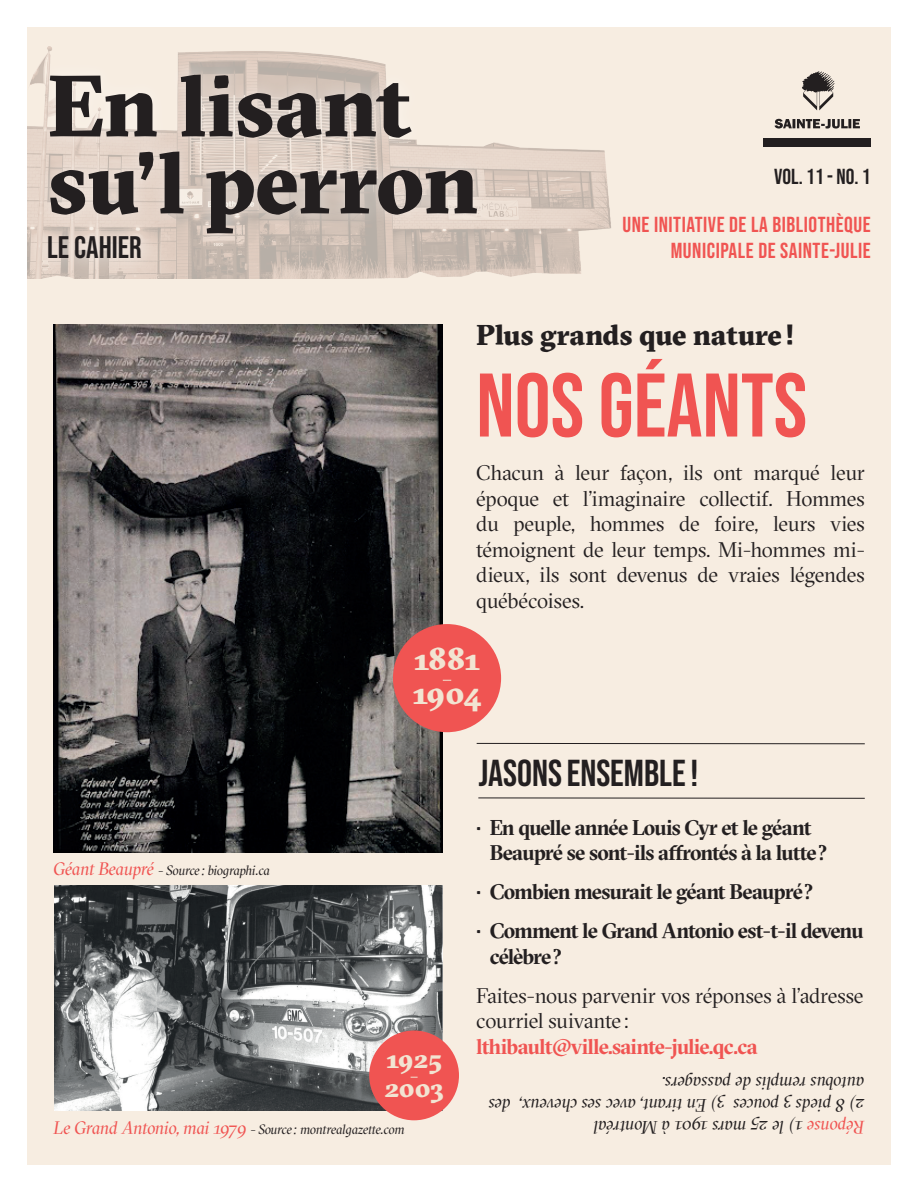
<style>
.page{position:relative;width:918px;height:1188px;background:#fff}
.page>*{position:absolute;margin:0;border:0;box-sizing:border-box;transform-origin:0 0}
.t1{font:90px "Bebas Neue";color:#f05452}
.t2{font:900 86.7px/76.9px "GT Sectra";color:#231f20}
.t3{font:37.5px "Bebas Neue";color:#231f20}
.t4{font:900 31.35px/34.2px "GT Sectra";letter-spacing:-.025em;color:#f2e4d2}
.t5{font:31.2px "Bebas Neue";color:#231f20}
.t6{font:900 28.5px "GT Sectra";letter-spacing:-.005em;color:#231f20}
.t7{font:900 26.1px/28.5px "GT Sectra";letter-spacing:-.01em;color:#f2e4d2}
.t8{font:21.75px/26.1px "Bebas Neue";letter-spacing:.025em;color:#f05452;text-align:right}
.t9{font:21.75px "Bebas Neue";color:#231f20}
.t10{font:21px/25.5px "GT Sectra Fine";letter-spacing:-.01em;color:#231f20;text-align:justify}
.t11{font:700 21px/25.5px "GT Sectra Fine";letter-spacing:-.04em;color:#231f20}
.t12{font:700 21px "GT Sectra Fine";letter-spacing:-.03em;color:#f05452}
.t13{font:italic 18px/21.6px "GT Sectra Fine";letter-spacing:-.01em;color:#231f20}
.t14{font:italic 13.5px "GT Sectra Fine";letter-spacing:-.02em;color:#231f20}
.s1{font-size:18px;color:#f05452}
.s2{color:#f05452}
</style>
<div class="page">
<div style="left:27px;top:27px;width:864px;height:1137px;background:#f7ede1"></div>
<img style="left:27px;top:46px;width:584px;height:233px">
<div style="left:34px;top:59px;width:458px;height:215px;background:#fff;opacity:.34"></div>
<svg style="left:775px;top:119px;width:85px;height:10px"></svg>
<div style="left:764px;top:138px;width:107px;height:8px;background:#231f20"></div>
<svg style="left:802px;top:71px;width:33px;height:39px"></svg>
<hr style="left:478px;top:798px;width:387px;height:1px;background:#231f20">
<hr style="left:477px;top:743px;width:388px;height:1px;background:#231f20">
<img style="left:54px;top:324px;width:388px;height:528px">
<img style="left:54px;top:886px;width:388px;height:225px">
<div style="left:393px;top:624px;width:108px;height:108px;background:#f05452;border-radius:50%"></div>
<div style="left:369px;top:1031px;width:90px;height:89px;background:#f05452;border-radius:50%"></div>
<h2 class="t2" style="left:47px;top:66px;width:433px">En lisant su’l perron</h2>
<h3 class="t5" style="left:47px;top:230px;width:96px">LE CAHIER</h3>
<p class="t9" style="left:774px;top:164px;width:98px">VOL. 11 - NO. 1</p>
<p class="t8" style="left:622px;top:211px;width:250px">UNE INITIATIVE DE LA BIBLIOTHÈQUE<br>MUNICIPALE DE SAINTE-JULIE</p>
<h3 class="t6" style="left:476px;top:317px;width:320px">Plus grands que nature!</h3>
<h1 class="t1" style="left:476px;top:354px;width:332px">NOS GÉANTS</h1>
<p class="t10" style="left:476px;top:460px;width:390px">Chacun à leur façon, ils ont marqué leur époque et l’imaginaire collectif. Hommes du peuple, hommes de foire, leurs vies témoignent de leur temps. Mi-hommes mi&shy;dieux, ils sont devenus de vraies légendes québécoises.</p>
<h3 class="t4" style="left:413px;top:641px;width:70px">1881<br>1904</h3>
<p class="t14" style="left:54px;top:862px;width:218px"><span class="s1">Géant Beaupré</span> - Source : biographi.ca</p>
<p class="t7" style="left:384px;top:1044px;width:61px">1925<br>2003</p>
<p class="t14" style="left:54px;top:1121px;width:352px"><span class="s1">Le Grand Antonio, mai 1979</span> - Source : montrealgazette.com</p>
<h3 class="t3" style="left:478px;top:752px;width:221px">JASONSENSEMBLE!</h3>
<p class="t11" style="left:490px;top:814px;width:339px;text-indent:-14px">• En quelle année Louis Cyr et le géant<br>Beaupré se sont-ils affrontés à la lutte?</p>
<p class="t11" style="left:476px;top:879px;width:339px">• Combien mesurait le géant Beaupré?</p>
<p class="t11" style="left:490px;top:918px;width:375px;text-indent:-14px">• Comment le Grand Antonio est-t-il devenu célèbre?</p>
<p class="t10" style="left:476px;top:982px;width:389px">Faites-nous parvenir vos réponses à l’adresse courriel suivante :</p>
<p class="t12" style="left:476px;top:1033px;width:283px">lthibault@ville.sainte-julie.qc.ca</p>
<p class="t13" style="left:864px;top:1116px;width:377px;rotate:-180deg">2) 8 pieds 3 pouces 3) En tirant, avec ses cheveux, des autobus remplis de passagers.</p>
<p class="t13" style="left:864px;top:1138px;width:272px;rotate:-180deg"><span class="s2">Réponse</span> 1) le 25 mars 1901 à Montréal</p>
</div>
